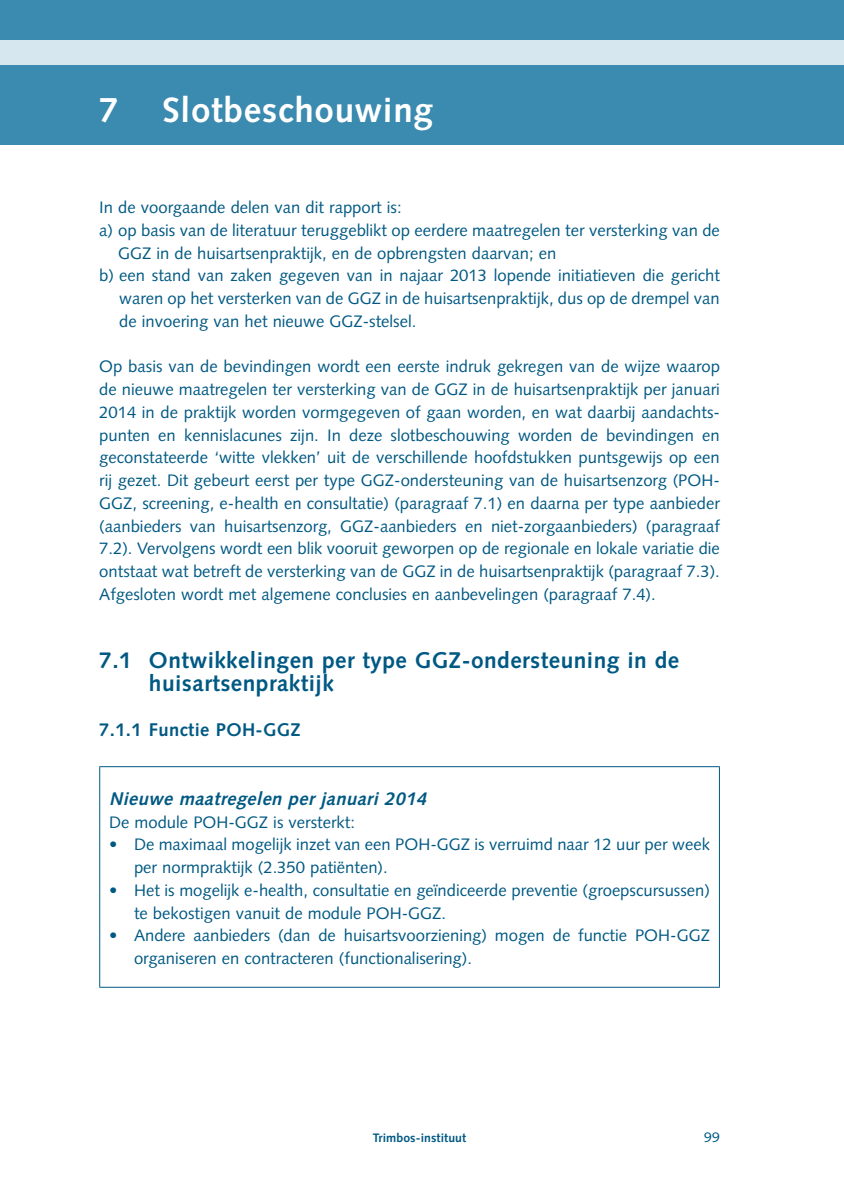
<style>
.page{position:relative;width:844px;height:1191px;background:#fff}
.page>*{position:absolute;margin:0;border:0;box-sizing:border-box;transform-origin:0 0}
.t1{font:700 35px "Syntax LT Std";letter-spacing:.02em;color:#fff}
.t2{font:700 22.75px/22.8px "Syntax LT Std";letter-spacing:.02em;color:#005983}
.t3{font:italic 700 18.38px "Syntax LT Std";color:#005983}
.t4{font:700 18.38px "Syntax LT Std";letter-spacing:.02em;color:#005983}
.t5{font:16.62px/22.8px "Syntax LT Std";color:#005983}
.t6{font:14px "Syntax LT Std";color:#005983}
.t7{font:700 12.25px "Syntax LT Std";letter-spacing:.005em;color:#005983}
</style>
<div class="page">
<div style="left:0;top:0;width:843px;height:145px;background:#3b8aaf"></div>
<div style="left:0;top:40px;width:843px;height:24px;background:#d7e7ef"></div>
<hr style="left:99px;top:766px;width:620px;height:1px;background:#005983">
<hr style="left:99px;top:767px;width:1px;height:219px;background:#005983">
<hr style="left:718px;top:767px;width:1px;height:219px;background:#005983">
<hr style="left:99px;top:986px;width:620px;height:1px;background:#005983">
<p class="t1" style="left:99px;top:90px;width:335px">7 Slotbeschouwing</p>
<p class="t5" style="left:99px;top:196px;width:304px">In de voorgaande delen van dit rapport is:</p>
<p class="t5" style="left:99px;top:219px;width:622px">a) op basis van de literatuur teruggeblikt op eerdere maatregelen ter versterking van de</p>
<p class="t5" style="left:118px;top:241px;width:439px">GGZ in de huisartsenpraktijk, en de opbrengsten daarvan; en</p>
<p class="t5" style="left:99px;top:264px;width:622px">b) een stand van zaken gegeven van in najaar 2013 lopende initiatieven die gericht</p>
<p class="t5" style="left:119px;top:287px;width:602px">waren op het versterken van de GGZ in de huisartsenpraktijk, dus op de drempel van</p>
<p class="t5" style="left:119px;top:310px;width:299px">de invoering van het nieuwe GGZ-stelsel.</p>
<p class="t5" style="left:99px;top:355px;width:622px;text-align:justify">Op basis van de bevindingen wordt een eerste indruk gekregen van de wijze waarop de nieuwe maatregelen ter versterking van de GGZ in de huisartsenpraktijk per januari 2014 in de praktijk worden vormgegeven of gaan worden, en wat daarbij aandachts&shy;punten en kennislacunes zijn. In deze slotbeschouwing worden de bevindingen en geconstateerde ‘witte vlekken’ uit de verschillende hoofdstukken puntsgewijs op een rij gezet. Dit gebeurt eerst per type GGZ-ondersteuning van de huisartsenzorg (POH-GGZ, screening, e-health en consultatie) (paragraaf 7.1) en daarna per type aanbieder (aanbieders van huisartsenzorg, GGZ-aanbieders en niet-zorgaanbieders) (paragraaf 7.2). Vervolgens wordt een blik vooruit geworpen op de regionale en lokale variatie die ontstaat wat betreft de versterking van de GGZ in de huisartsenpraktijk (paragraaf 7.3).<br>Afgesloten wordt met algemene conclusies en aanbevelingen (paragraaf 7.4).</p>
<p class="t2" style="left:149px;top:649px;width:531px;text-indent:-50px">7.1 Ontwikkelingen per type GGZ-ondersteuning in de huisartsenpraktijk</p>
<p class="t4" style="left:99px;top:719px;width:203px">7.1.1 Functie POH-GGZ</p>
<p class="t3" style="left:109px;top:788px;width:323px">Nieuwe maatregelen per januari 2014</p>
<p class="t5" style="left:109px;top:810px;width:247px">De module POH-GGZ is versterkt:</p>
<p class="t5" style="left:134px;top:833px;width:577px;text-indent:-25px">• De maximaal mogelijk inzet van een POH-GGZ is verruimd naar 12 uur per week per normpraktijk (2.350 patiënten).</p>
<p class="t5" style="left:134px;top:878px;width:577px;text-indent:-25px">• Het is mogelijk e-health, consultatie en geïndiceerde preventie (groepscursussen) te bekostigen vanuit de module POH-GGZ.</p>
<p class="t5" style="left:134px;top:924px;width:577px;text-indent:-25px">• Andere aanbieders (dan de huisartsvoorziening) mogen de functie POH-GGZ organiseren en contracteren (functionalisering).</p>
<p class="t7" style="left:372px;top:1131px;width:95px">Trimbos-instituut</p>
<p class="t6" style="left:704px;top:1129px;width:17px">99</p>
</div>
